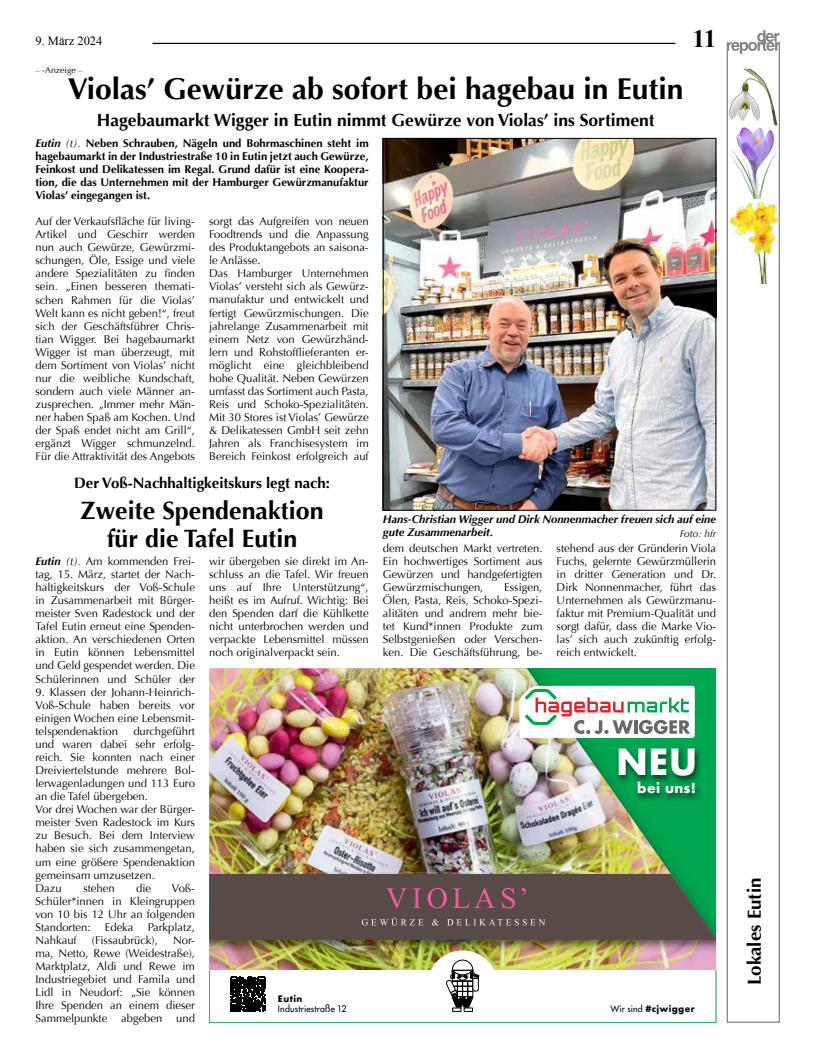
<style>
.page{position:relative;width:819px;height:1053px;background:#fff}
.page>*{position:absolute;margin:0;border:0;box-sizing:border-box;transform-origin:0 0}
.t1{font:700 35.12px "Futura";color:#fff}
.t2{font:700 30px "Optima";color:#000}
.t3{font:700 25px/27.5px "Optima";color:#000;text-align:center}
.t4{font:700 25px "Times New Roman";color:#000}
.t5{font:700 18.75px "Optima";color:#000}
.t6{font:700 17.5px "Optima";color:#000}
.t7{font:700 15px "Optima";color:#000}
.t8{font:700 13.5px "Futura";letter-spacing:.02em;color:#fff}
.t9{font:12.5px "Times New Roman";color:#000}
.t10{font:11.25px/13px "Optima";color:#000;text-align:justify}
.t11{font:700 11.25px/13px "Optima";color:#000;text-align:justify}
.t12{font:italic 700 11.25px/13px "Optima";color:#000}
.t13{font:italic 10px "Optima";color:#000}
.t14{font:8.75px/10px "Futura";letter-spacing:.025em;color:#000}
.t15{font:700 8.75px "Futura";letter-spacing:.04em;color:#000}
.t16{font:8.75px "Optima";color:#000}
.s1{font-style:italic}
.s2{font-weight:400;font-style:italic}
.s3{font-weight:700;font-style:italic}
.s4{font-weight:700}
.s5{font-weight:400}
</style>
<div class="page">
<hr style="left:152px;top:43px;width:523px;height:1px;background:#000">
<img style="left:209px;top:668px;width:507px;height:302px">
<svg style="left:519px;top:685px;width:175px;height:52px"></svg>
<img style="left:615px;top:746px;width:87px;height:55px">
<svg style="left:615px;top:794px;width:5px;height:7px"></svg>
<svg style="left:230px;top:976px;width:35px;height:35px"></svg>
<div style="left:427px;top:950px;width:71px;height:71px;background:#fff;border-radius:50%"></div>
<svg style="left:446px;top:959px;width:33px;height:52px"></svg>
<img style="left:209px;top:946px;width:44px;height:7px">
<img style="left:253px;top:946px;width:75px;height:7px">
<img style="left:328px;top:946px;width:139px;height:7px">
<img style="left:467px;top:946px;width:120px;height:7px">
<img style="left:587px;top:946px;width:129px;height:7px">
<img style="left:447px;top:950px;width:31px;height:3px">
<img style="left:209px;top:939px;width:57px;height:7px">
<img style="left:394px;top:939px;width:116px;height:7px">
<img style="left:266px;top:939px;width:128px;height:7px">
<img style="left:510px;top:939px;width:206px;height:7px">
<svg style="left:209px;top:872px;width:507px;height:67px;background:#5a524c"></svg>
<img style="left:385px;top:140px;width:329px;height:368px">
<div style="left:383px;top:138px;width:333px;height:372px;border:1px solid #000"></div>
<svg style="left:726px;top:54px;width:54px;height:968px"></svg>
<svg style="left:726px;top:30px;width:54px;height:24px"></svg>
<img style="left:743px;top:69px;width:16px;height:15px">
<img style="left:729px;top:127px;width:48px;height:72px">
<img style="left:729px;top:201px;width:48px;height:82px">
<p class="t9" style="left:35px;top:32px;width:69px">9. März 2024</p>
<p class="t4" style="left:692px;top:21px;width:25px">11</p>
<p class="t16" style="left:35px;top:65px;width:49px">– -Anzeige –</p>
<p class="t2" style="left:68px;top:71px;width:617px">Violas’ Gewürze ab sofort bei hagebau in Eutin</p>
<p class="t6" style="left:97px;top:109px;width:559px">Hagebaumarkt Wigger in Eutin nimmt Gewürze von Violas’ ins Sortiment</p>
<p class="t11" style="left:35px;top:136px;width:335px"><span class="s1">Eutin</span> <span class="s2">(t).</span> Neben Schrauben, Nägeln und Bohrmaschinen steht im hagebaumarkt in der Industriestraße 10 in Eutin jetzt auch Gewürze, Feinkost und Delikatessen im Regal. Grund dafür ist eine Koopera&shy;tion, die das Unternehmen mit der Hamburger Gewürzmanufaktur Violas’ eingegangen ist.</p>
<p class="t10" style="left:35px;top:215px;width:161px">Auf der Verkaufsfläche für living-Artikel und Geschirr werden nun auch Gewürze, Gewürzmi&shy;schungen, Öle, Essige und viele andere Spezialitäten zu finden sein. „Einen besseren themati&shy;schen Rahmen für die Violas’ Welt kann es nicht geben!“, freut sich der Geschäftsführer Chris&shy;tian Wigger. Bei hagebaumarkt Wigger ist man überzeugt, mit dem Sortiment von Violas’ nicht nur die weibliche Kundschaft, sondern auch viele Männer an&shy;zusprechen. „Immer mehr Män&shy;ner haben Spaß am Kochen. Und der Spaß endet nicht am Grill“, ergänzt Wigger schmunzelnd.<br>Für die Attraktivität des Angebots</p>
<p class="t10" style="left:209px;top:215px;width:161px;text-align:left">sorgt das Aufgreifen von neuen<br>Foodtrends und die Anpassung des Produktangebots an saisona&shy;le Anlässe.<br>Das Hamburger Unternehmen<br>Violas’ versteht sich als Gewürz&shy;manufaktur und entwickelt und fertigt Gewürzmischungen. Die jahrelange Zusammenarbeit mit einem Netz von Gewürzhänd&shy;lern und Rohstofflieferanten er&shy;möglicht eine gleichbleibend hohe Qualität. Neben Gewürzen umfasst das Sortiment auch Pasta,<br>Reis und Schoko-Spezialitäten.<br>Mit 30 Stores ist Violas’ Gewürze &amp; Delikatessen GmbH seit zehn<br>Jahren als Franchisesystem im<br>Bereich Feinkost erfolgreich auf</p>
<p class="t7" style="left:74px;top:474px;width:257px">Der Voß-Nachhaltigkeitskurs legt nach:</p>
<p class="t3" style="left:80px;top:497px;width:245px">Zweite Spendenaktion für die Tafel Eutin</p>
<p class="t12" style="left:383px;top:513px;width:335px">Hans-Christian Wigger und Dirk Nonnenmacher freuen sich auf eine gute Zusammenarbeit.</p>
<p class="t13" style="left:679px;top:527px;width:38px">Foto: hfr</p>
<p class="t10" style="left:556px;top:541px;width:161px">stehend aus der Gründerin Viola Fuchs, gelernte Gewürzmüllerin in dritter Generation und Dr.<br>Dirk Nonnenmacher, führt das Unternehmen als Gewürzmanu&shy;faktur mit Premium-Qualität und sorgt dafür, dass die Marke Vio&shy;las’ sich auch zukünftig erfolg&shy;reich entwickelt.</p>
<p class="t10" style="left:383px;top:541px;width:161px">dem deutschen Markt vertreten.<br>Ein hochwertiges Sortiment aus Gewürzen und handgefertigten Gewürzmischungen,</p>
<p class="t10" style="left:209px;top:554px;width:161px">wir übergeben sie direkt im An&shy;schluss an die Tafel. Wir freuen uns auf Ihre Unterstützung“, heißt es im Aufruf. Wichtig: Bei den Spenden darf die Kühlkette nicht unterbrochen werden und verpackte Lebensmittel müssen noch originalverpackt sein.</p>
<p class="t10" style="left:35px;top:554px;width:161px"><span class="s3">Eutin</span> <span class="s1">(t).</span> Am kommenden Frei&shy;tag, 15. März, startet der Nach&shy;haltigkeitskurs der Voß-Schule in Zusammenarbeit mit Bürger&shy;meister Sven Radestock und der Tafel Eutin erneut eine Spenden&shy;aktion. An verschiedenen Orten in Eutin können Lebensmittel und Geld gespendet werden. Die Schülerinnen und Schüler der</p>
<p class="t10" style="left:35px;top:685px;width:161px">9. Klassen der Johann-Heinrich-Voß-Schule haben bereits vor einigen Wochen eine Lebensmit&shy;telspendenaktion</p>
<p class="t10" style="left:383px;top:581px;width:161px;text-indent:121px">Essigen, Ölen, Pasta, Reis, Schoko-Spezi&shy;alitäten und andrem mehr bie&shy;tet Kund*innen Produkte zum Selbstgenießen oder Verschen&shy;ken. Die Geschäftsführung, be-</p>
<p class="t10" style="left:35px;top:724px;width:161px;text-align:left;text-indent:98px">durchgeführt und waren dabei sehr erfolg&shy;reich. Sie konnten nach einer<br>Dreiviertelstunde mehrere Bol&shy;lerwagenladungen und 113 Euro an die Tafel übergeben.<br>Vor drei Wochen war der Bürger&shy;meister Sven Radestock im Kurs zu Besuch. Bei dem Interview haben sie sich zusammengetan, um eine größere Spendenaktion gemeinsam umzusetzen.<br>Dazu</p>
<p class="t1" style="left:616px;top:736px;width:83px">NEU</p>
<p class="t8" style="left:637px;top:778px;width:60px">bei uns!</p>
<p class="t10" style="left:35px;top:881px;width:161px;text-indent:136px">Voß-Schüler*innen in Kleingruppen von 10 bis 12 Uhr an folgenden Standorten:</p>
<p class="t10" style="left:83px;top:881px;width:33px">stehen</p>
<p class="t10" style="left:136px;top:881px;width:17px">die</p>
<p class="t10" style="left:105px;top:920px;width:30px">Edeka</p>
<p class="t10" style="left:148px;top:920px;width:49px">Parkplatz,</p>
<p class="t10" style="left:35px;top:933px;width:43px">Nahkauf</p>
<p class="t10" style="left:92px;top:933px;width:67px">(Fissaubrück),</p>
<p class="t10" style="left:35px;top:933px;width:161px;text-indent:138px">Nor&shy;ma, Netto, Rewe (Weidestraße), Marktplatz, Aldi und Rewe im Industriegebiet und Famila und Lidl in Neudorf: „Sie können Ihre Spenden an einem dieser Sammelpunkte abgeben und</p>
<p class="t14" style="left:278px;top:993px;width:70px"><span class="s4">Eutin<br></span>Industriestraße 12</p>
<p class="t15" style="left:610px;top:1001px;width:86px"><span class="s5">Wir sind</span> #cjwigger</p>
<p class="t5" style="left:743px;top:985px;width:109px;rotate:-90deg">Lokales Eutin</p>
</div>
